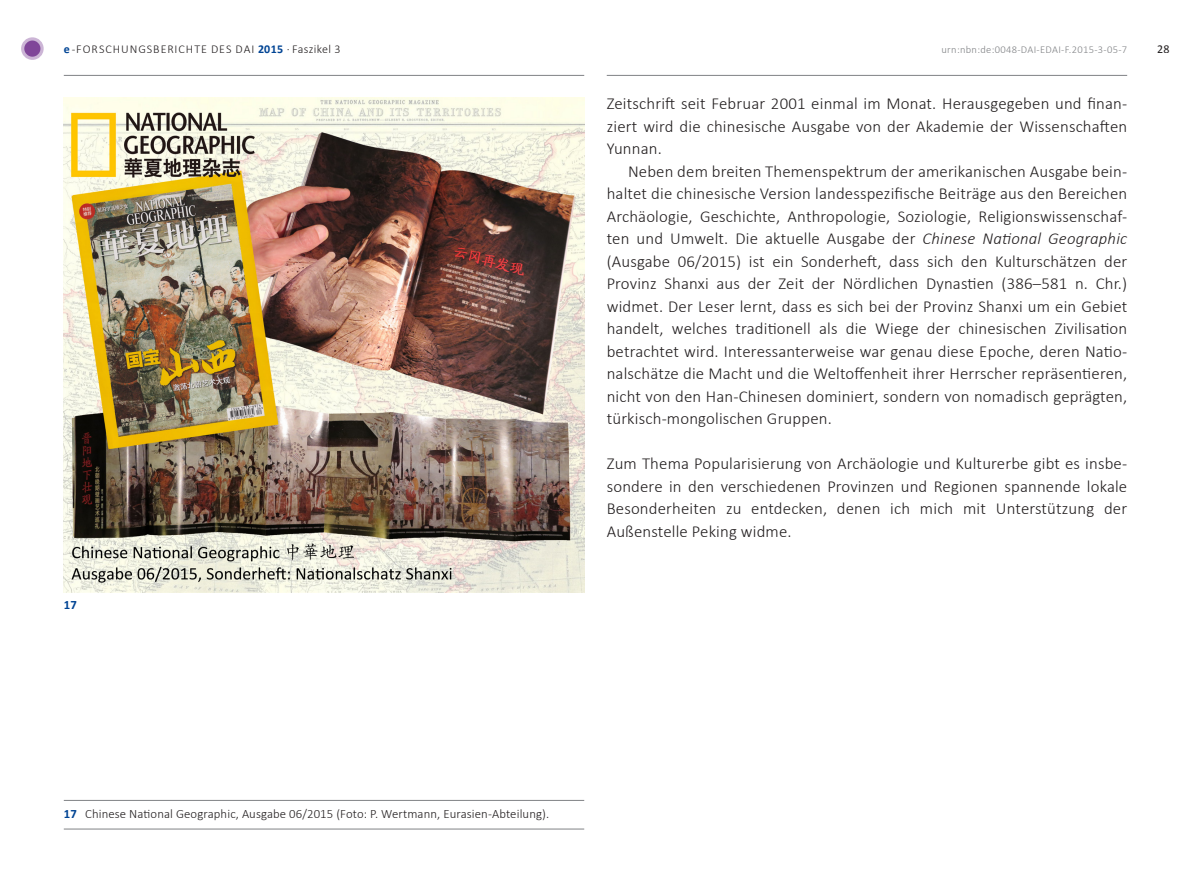
<style>
.page{position:relative;width:1191px;height:893px;background:#fff}
.page>*{position:absolute;margin:0;border:0;box-sizing:border-box;transform-origin:0 0}
.Fließtext{font:300 16.8px/22.5px "Calibri";letter-spacing:.01em;color:#231f20;text-align:justify}
.BU_Linie_oben_unten{font:300 12.75px "Calibri";letter-spacing:.01em;color:#231f20}
.BU_Ziffer{font:700 12.75px "Calibri";color:#004494}
.urn{font:300 12px "Calibri";letter-spacing:.08em;color:#231f20}
.t1{font:12px "Calibri";color:#231f20}
.urn-2{font:300 10.5px "Calibri";letter-spacing:.03em;color:#808285}
.s1{font-weight:700;color:#004494}
.s2{font-style:italic}
</style>
<div class="page">
<hr style="left:607px;top:75px;width:520px;height:1px;background:#808285">
<hr style="left:64px;top:75px;width:520px;height:1px;background:#808285">
<svg style="left:23px;top:39px;width:19px;height:19px"></svg>
<div style="left:21px;top:37px;width:23px;height:23px;border:3px solid #ccb5d6;border-radius:50%"></div>
<img style="left:64px;top:98px;width:520px;height:495px">
<hr style="left:64px;top:800px;width:520px;height:1px;background:#808285">
<hr style="left:64px;top:829px;width:520px;height:1px;background:#808285">
<p class="urn" style="left:64px;top:41px;width:278px"><span class="s1">e</span>-FORSCHUNGSBERICHTE DES DAI <span class="s1">2015</span> · Faszikel 3</p>
<p class="urn-2" style="left:941px;top:43px;width:187px">urn:nbn:de:0048-DAI-EDAI-F.2015-3-05-7</p>
<p class="t1" style="left:1157px;top:41px;width:14px">28</p>
<p class="BU_Ziffer" style="left:64px;top:596px;width:15px">17</p>
<p class="Fließtext" style="left:607px;top:92px;width:522px">Zeitschrift seit Februar 2001 einmal im Monat. Herausgegeben und finan&shy;ziert wird die chinesische Ausgabe von der Akademie der Wissenschaften Yunnan.</p>
<p class="Fließtext" style="left:607px;top:160px;width:522px;text-indent:21px">Neben dem breiten Themenspektrum der amerikanischen Ausgabe bein&shy;haltet die chinesische Version landesspezifische Beiträge aus den Bereichen Archäologie, Geschichte, Anthropologie, Soziologie, Religionswissenschaf&shy;ten und Umwelt. Die aktuelle Ausgabe der <span class="s2">Chinese National Geographic </span>(Ausgabe 06/2015) ist ein Sonderheft, dass sich den Kulturschätzen der Provinz Shanxi aus der Zeit der Nördlichen Dynastien (386–581 n. Chr.) widmet. Der Leser lernt, dass es sich bei der Provinz Shanxi um ein Gebiet handelt, welches traditionell als die Wiege der chinesischen Zivilisation betrachtet wird. Interessanterweise war genau diese Epoche, deren Natio&shy;nalschätze die Macht und die Weltoffenheit ihrer Herrscher repräsentieren, nicht von den Han-Chinesen dominiert, sondern von nomadisch geprägten, türkisch-mongolischen Gruppen.</p>
<p class="Fließtext" style="left:607px;top:452px;width:522px">Zum Thema Popularisierung von Archäologie und Kulturerbe gibt es insbe&shy;sondere in den verschiedenen Provinzen und Regionen spannende lokale Besonderheiten zu entdecken, denen ich mich mit Unterstützung der Außenstelle Peking widme.</p>
<p class="BU_Linie_oben_unten" style="left:64px;top:805px;width:487px"><span class="s1">17</span> Chinese National Geographic, Ausgabe 06/2015 (Foto: P. Wertmann, Eurasien-Abteilung).</p>
</div>
